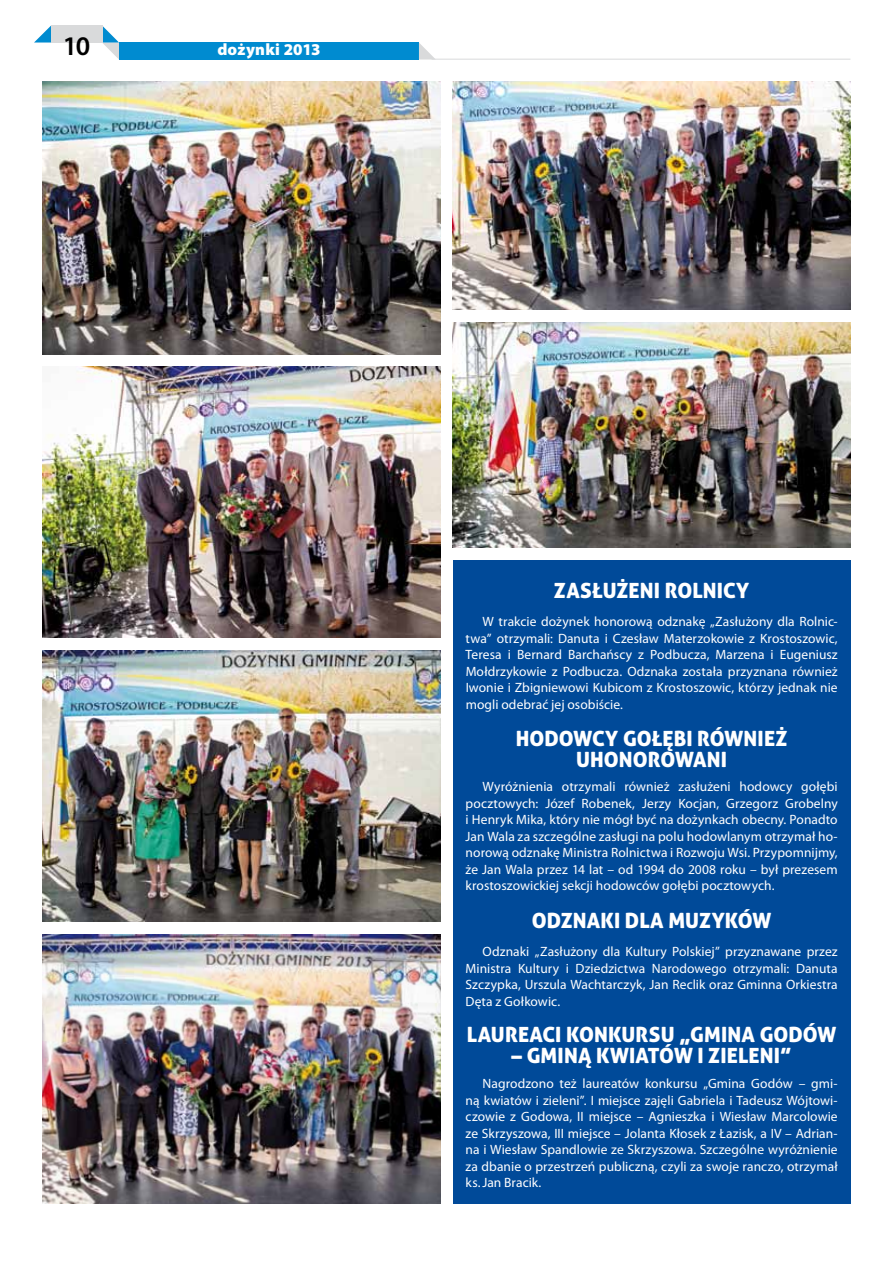
<style>
.page{position:relative;width:893px;height:1263px;background:#fff}
.page>*{position:absolute;margin:0;border:0;box-sizing:border-box;transform-origin:0 0}
.t1{font:600 27px "Myriad Pro";color:#000}
.t2{font:21px/21px "Aller Display";letter-spacing:.005em;color:#fff;text-align:center}
.t3{font:900 16.5px "Myriad Pro";letter-spacing:.015em;color:#fff}
.t4{font:13.5px/16.5px "Myriad Pro";letter-spacing:.005em;color:#fff;text-align:justify}
</style>
<div class="page">
<div style="left:119px;top:43px;width:300px;height:17px;background:#008bd0"></div>
<svg style="left:102px;top:26px;width:17px;height:33px"></svg>
<svg style="left:419px;top:43px;width:17px;height:17px"></svg>
<svg style="left:34px;top:26px;width:17px;height:17px"></svg>
<div style="left:51px;top:26px;width:51px;height:17px;background:#d9dadb"></div>
<hr style="left:432px;top:59px;width:418px;height:1px;background:#d9dadb">
<div style="left:453px;top:560px;width:397px;height:644px;background:#004a99"></div>
<img style="left:453px;top:82px;width:397px;height:227px">
<img style="left:453px;top:322px;width:397px;height:225px">
<img style="left:43px;top:651px;width:397px;height:271px">
<img style="left:43px;top:367px;width:397px;height:271px">
<img style="left:43px;top:82px;width:397px;height:272px">
<img style="left:43px;top:934px;width:397px;height:270px">
<h1 class="t1" style="left:63px;top:29px;width:29px">10</h1>
<p class="t3" style="left:217px;top:40px;width:105px">dożynki 2013</p>
<h2 class="t2" style="left:554px;top:579px;width:197px">ZASŁUŻENI ROLNICY</h2>
<p class="t4" style="left:466px;top:613px;width:374px;text-indent:17px">W trakcie dożynek honorową odznakę „Zasłużony dla Rolnic&shy;twa” otrzymali: Danuta i Czesław Materzokowie z Krostoszowic, Teresa i Bernard Barchańscy z Podbucza, Marzena i Eugeniusz Mołdrzykowie z Podbucza. Odznaka została przyznana również Iwonie i Zbigniewowi Kubicom z Krostoszowic, którzy jednak nie mogli odebrać jej osobiście.</p>
<h2 class="t2" style="left:516px;top:728px;width:273px">HODOWCY GOŁĘBI RÓWNIEŻ<br>UHONOROWANI</h2>
<p class="t4" style="left:466px;top:778px;width:374px;text-indent:17px">Wyróżnienia otrzymali również zasłużeni hodowcy gołębi pocztowych: Józef Robenek, Jerzy Kocjan, Grzegorz Grobelny i Henryk Mika, który nie mógł być na dożynkach obecny. Ponadto Jan Wala za szczególne zasługi na polu hodowlanym otrzymał ho&shy;norową odznakę Ministra Rolnictwa i Rozwoju Wsi. Przypomnijmy, że Jan Wala przez 14 lat – od 1994 do 2008 roku – był prezesem krostoszowickiej sekcji hodowców gołębi pocztowych.</p>
<h2 class="t2" style="left:532px;top:909px;width:241px">ODZNAKI DLA MUZYKÓW</h2>
<p class="t4" style="left:466px;top:943px;width:374px;text-indent:17px">Odznaki „Zasłużony dla Kultury Polskiej” przyznawane przez Ministra Kultury i Dziedzictwa Narodowego otrzymali: Danuta Szczypka, Urszula Wachtarczyk, Jan Reclik oraz Gminna Orkiestra Dęta z Gołkowic.</p>
<h2 class="t2" style="left:467px;top:1023px;width:371px">LAUREACI KONKURSU „GMINA GODÓW</h2>
<h2 class="t2" style="left:512px;top:1044px;width:282px">– GMINĄ KWIATÓW I ZIELENI”</h2>
<p class="t4" style="left:466px;top:1075px;width:374px;text-indent:17px">Nagrodzono też laureatów konkursu „Gmina Godów – gmi&shy;ną kwiatów i zieleni”. I miejsce zajęli Gabriela i Tadeusz Wójtowi&shy;czowie z Godowa, II miejsce – Agnieszka i Wiesław Marcolowie ze Skrzyszowa, III miejsce – Jolanta Kłosek z Łazisk, a IV – Adrian&shy;na i Wiesław Spandlowie ze Skrzyszowa. Szczególne wyróżnienie za dbanie o przestrzeń publiczną, czyli za swoje ranczo, otrzymał ks.Jan Bracik.</p>
</div>
